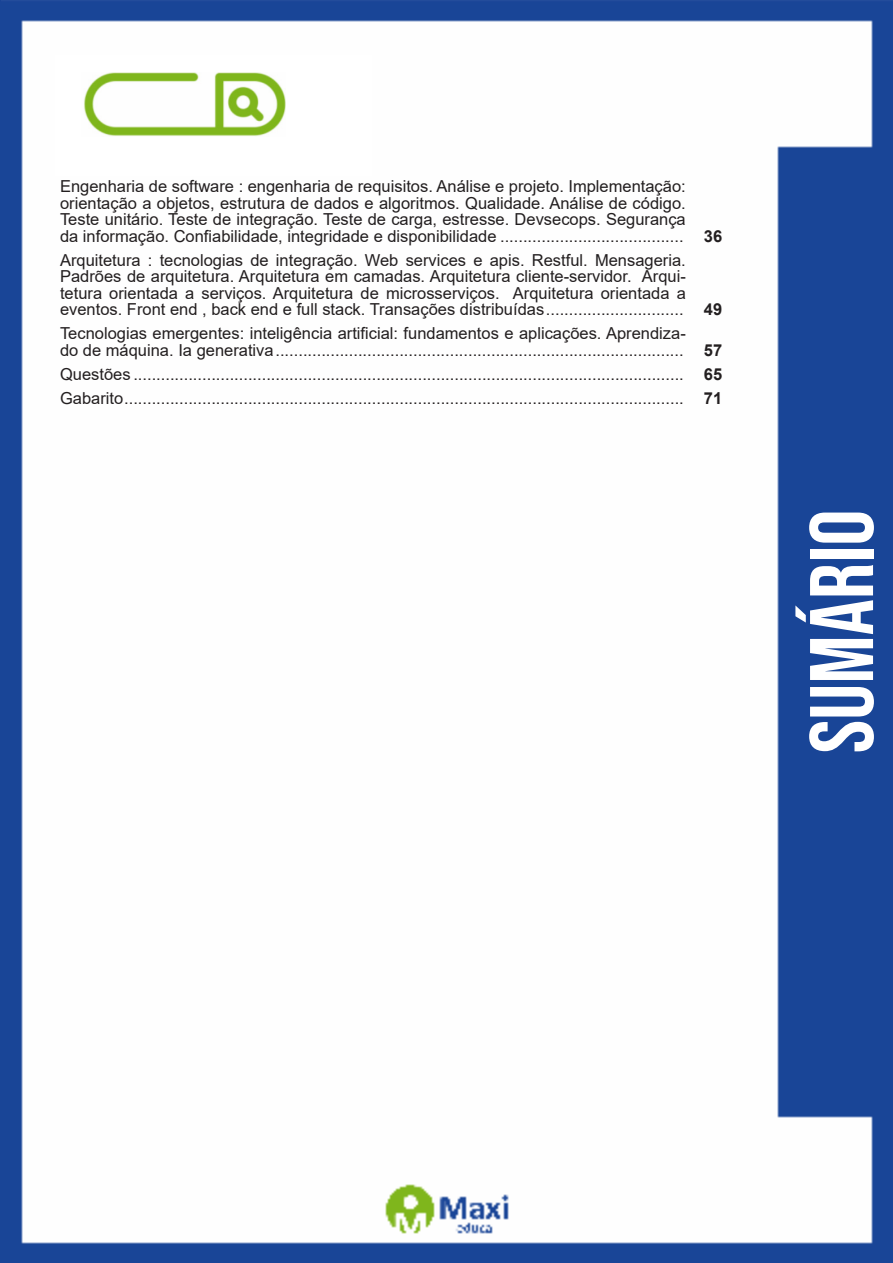
<style>
.page{position:relative;width:893px;height:1263px;background:#fff}
.page>*{position:absolute;margin:0;border:0;box-sizing:border-box;transform-origin:0 0}
.t1{font:90px "Bebas Neue";color:#fff}
.ALTERNATIVAS{font:16.5px/16.5px "Arial";color:#231f20;text-align:justify}
.INDICE{font:700 16.5px "Arial";color:#231f20}
</style>
<div class="page">
<img style="left:0;top:0;width:893px;height:1263px">
<div style="left:55px;top:55px;width:317px;height:121px;background:#fff"></div>
<img style="left:84px;top:72px;width:201px;height:64px">
<p class="ALTERNATIVAS" style="left:60px;top:178px;width:627px">Engenharia de software : engenharia de requisitos. Análise e projeto. Implementação: orientação a objetos, estrutura de dados e algoritmos. Qualidade. Análise de código.<br>Teste unitário. Teste de integração. Teste de carga, estresse. Devsecops. Segurança da informação. Confiabilidade, integridade e disponibilidade ........................................</p>
<p class="ALTERNATIVAS" style="left:60px;top:252px;width:627px">Arquitetura : tecnologias de integração. Web services e apis. Restful. Mensageria.<br>Padrões de arquitetura. Arquitetura em camadas. Arquitetura cliente-servidor. Arqui&shy;tetura orientada a serviços. Arquitetura de microsserviços. Arquitetura orientada a eventos. Front end , back end e full stack. Transações distribuídas..............................</p>
<p class="ALTERNATIVAS" style="left:60px;top:325px;width:627px">Tecnologias emergentes: inteligência artificial: fundamentos e aplicações. Aprendiza&shy;do de máquina. Ia generativa.........................................................................................</p>
<p class="INDICE" style="left:704px;top:224px;width:20px">36</p>
<p class="INDICE" style="left:704px;top:298px;width:20px">49</p>
<p class="INDICE" style="left:704px;top:338px;width:20px">57</p>
<p class="ALTERNATIVAS" style="left:60px;top:366px;width:625px">Questões ........................................................................................................................</p>
<p class="INDICE" style="left:704px;top:362px;width:20px">65</p>
<p class="ALTERNATIVAS" style="left:60px;top:390px;width:625px">Gabarito..........................................................................................................................</p>
<p class="INDICE" style="left:704px;top:386px;width:20px">71</p>
<h1 class="t1" style="left:791px;top:753px;width:245px;rotate:-90deg">sumário</h1>
</div>
